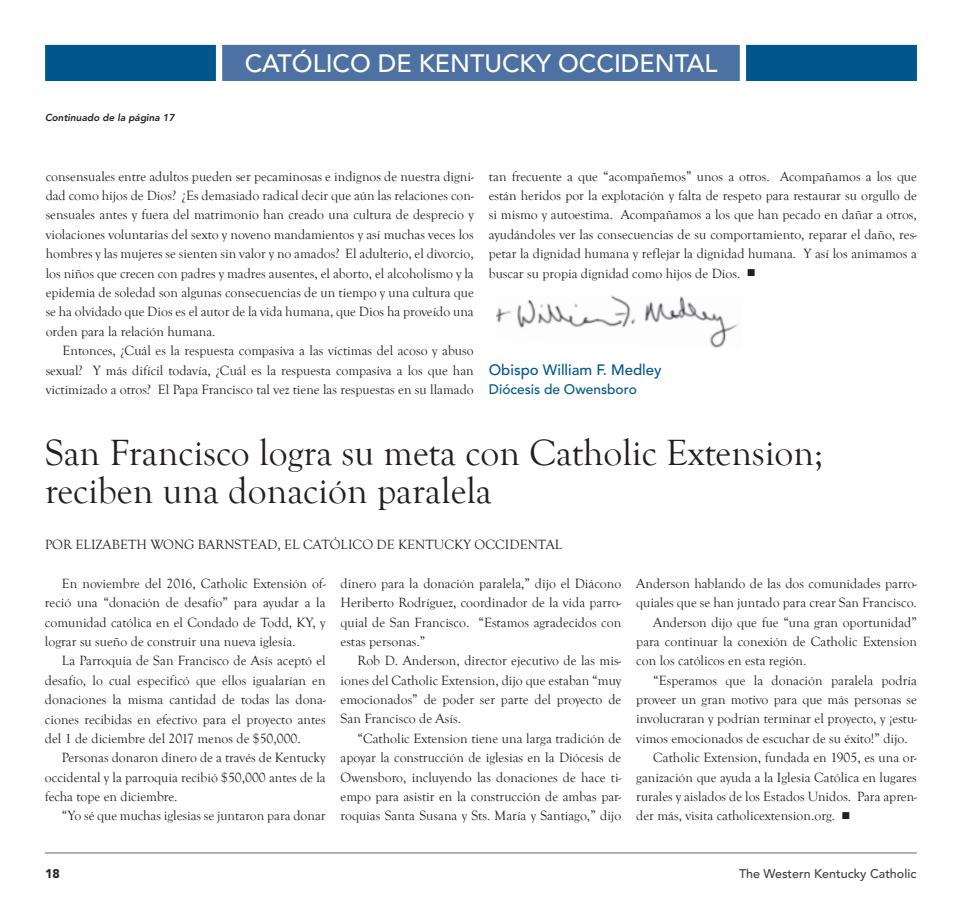
<style>
.page{position:relative;width:962px;height:923px;background:#fff}
.page>*{position:absolute;margin:0;border:0;box-sizing:border-box;transform-origin:0 0}
.t1{font:37.5px/37.5px "Goudy Old Style T";color:#231f20}
.t2{font:500 25px "Avenir LT Std";color:#fff}
.t3{font:500 15px "Avenir LT Std";color:#01568e}
.t4{font:13.75px/19.4px "Goudy Old Style T";color:#231f20;text-align:justify}
.t5{font:500 13.75px "Avenir LT Std";color:#01568e}
.t6{font:500 12.5px "Avenir LT Std";color:#3e3e3f}
.t7{font:900 12.5px "Avenir LT Std";color:#231f20}
.t8{font:italic 800 10px "Avenir LT Std";color:#231f20}
</style>
<div class="page">
<hr style="left:45px;top:852px;width:872px;height:1px;background:#939598">
<div style="left:45px;top:44px;width:872px;height:37px;background:#01568e"></div>
<div style="left:213px;top:44px;width:536px;height:37px;background:#4d71a2"></div>
<img style="left:496px;top:295px;width:243px;height:54px">
<p class="t8" style="left:45px;top:113px;width:131px">Continuado de la página 17</p>
<h2 class="t2" style="left:245px;top:50px;width:474px">CATÓLICO DE KENTUCKY OCCIDENTAL</h2>
<p class="t4" style="left:46px;top:166px;width:430px">consensuales entre adultos pueden ser pecaminosas e indignos de nuestra digni&shy;dad como hijos de Dios? ¿Es demasiado radical decir que aún las relaciones con&shy;sensuales antes y fuera del matrimonio han creado una cultura de desprecio y violaciones voluntarias del sexto y noveno mandamientos y así muchas veces los hombres y las mujeres se sienten sin valor y no amados? El adulterio, el divorcio, los niños que crecen con padres y madres ausentes, el aborto, el alcoholismo y la epidemia de soledad son algunas consecuencias de un tiempo y una cultura que se ha olvidado que Dios es el autor de la vida humana, que Dios ha proveído una orden para la relación humana.</p>
<p class="t4" style="left:46px;top:341px;width:430px;text-indent:17px">Entonces, ¿Cuál es la respuesta compasiva a las víctimas del acoso y abuso sexual? Y más difícil todavía, ¿Cuál es la respuesta compasiva a los que han victimizado a otros? El Papa Francisco tal vez tiene las respuestas en su llamado</p>
<p class="t4" style="left:489px;top:166px;width:430px">tan frecuente a que “acompañemos” unos a otros. Acompañamos a los que están heridos por la explotación y falta de respeto para restaurar su orgullo de si mismo y autoestima. Acompañamos a los que han pecado en dañar a otros, ayudándoles ver las consecuencias de su comportamiento, reparar el daño, res&shy;petar la dignidad humana y reflejar la dignidad humana. Y así los animamos a buscar su propia dignidad como hijos de Dios. ■</p>
<p class="t3" style="left:489px;top:361px;width:174px">Obispo William F. Medley</p>
<p class="t5" style="left:489px;top:381px;width:149px">Diócesis de Owensboro</p>
<h1 class="t1" style="left:45px;top:434px;width:780px">San Francisco logra su meta con Catholic Extension; reciben una donación paralela</h1>
<p class="t4" style="left:45px;top:535px;width:519px">POR ELIZABETH WONG BARNSTEAD, EL CATÓLICO DE KENTUCKY OCCIDENTAL</p>
<p class="t4" style="left:45px;top:573px;width:282px;text-indent:17px">En noviembre del 2016, Catholic Extensión of&shy;reció una “donación de desafío” para ayudar a la comunidad católica en el Condado de Todd, KY, y lograr su sueño de construir una nueva iglesia.</p>
<p class="t4" style="left:45px;top:651px;width:282px;text-indent:17px">La Parroquia de San Francisco de Asís aceptó el desafío, lo cual especificó que ellos igualarían en donaciones la misma cantidad de todas las dona&shy;ciones recibidas en efectivo para el proyecto antes del 1 de diciembre del 2017 menos de $50,000.</p>
<p class="t4" style="left:45px;top:748px;width:282px;text-indent:17px">Personas donaron dinero de a través de Kentucky occidental y la parroquia recibió $50,000 antes de la fecha tope en diciembre.</p>
<p class="t4" style="left:62px;top:806px;width:265px">“Yo sé que muchas iglesias se juntaron para donar</p>
<p class="t4" style="left:636px;top:573px;width:282px">Anderson hablando de las dos comunidades parro-</p>
<p class="t4" style="left:636px;top:593px;width:282px">quiales que se han juntado para crear San Francisco.</p>
<p class="t4" style="left:653px;top:612px;width:265px">Anderson dijo que fue “una gran oportunidad”</p>
<p class="t4" style="left:636px;top:631px;width:282px">para continuar la conexión de Catholic Extension</p>
<p class="t4" style="left:636px;top:651px;width:172px">con los católicos en esta región.</p>
<p class="t4" style="left:653px;top:670px;width:265px">“Esperamos que la donación paralela podría</p>
<p class="t4" style="left:636px;top:690px;width:282px">proveer un gran motivo para que más personas se</p>
<p class="t4" style="left:636px;top:709px;width:282px">involucraran y podrían terminar el proyecto, y ¡estu-</p>
<p class="t4" style="left:636px;top:728px;width:273px">vimos emocionados de escuchar de su éxito!” dijo.</p>
<p class="t4" style="left:653px;top:748px;width:265px">Catholic Extension, fundada en 1905, es una or-</p>
<p class="t4" style="left:636px;top:767px;width:282px">ganización que ayuda a la Iglesia Católica en lugares</p>
<p class="t4" style="left:636px;top:786px;width:282px">rurales y aislados de los Estados Unidos. Para apren-</p>
<p class="t4" style="left:636px;top:806px;width:215px">der más, visita catholicextension.org. ■</p>
<p class="t4" style="left:341px;top:573px;width:282px">dinero para la donación paralela,” dijo el Diácono Heriberto Rodríguez, coordinador de la vida parro&shy;quial de San Francisco. “Estamos agradecidos con estas personas.”</p>
<p class="t4" style="left:341px;top:651px;width:282px;text-indent:17px">Rob D. Anderson, director ejecutivo de las mis&shy;iones del Catholic Extension, dijo que estaban “muy emocionados” de poder ser parte del proyecto de San Francisco de Asís.</p>
<p class="t4" style="left:341px;top:728px;width:282px;text-indent:17px">“Catholic Extension tiene una larga tradición de apoyar la construcción de iglesias en la Diócesis de Owensboro, incluyendo las donaciones de hace ti&shy;empo para asistir en la construcción de ambas par&shy;roquias Santa Susana y Sts. María y Santiago,” dijo</p>
<p class="t7" style="left:45px;top:868px;width:16px">18</p>
<p class="t6" style="left:739px;top:866px;width:179px">The Western Kentucky Catholic</p>
</div>
